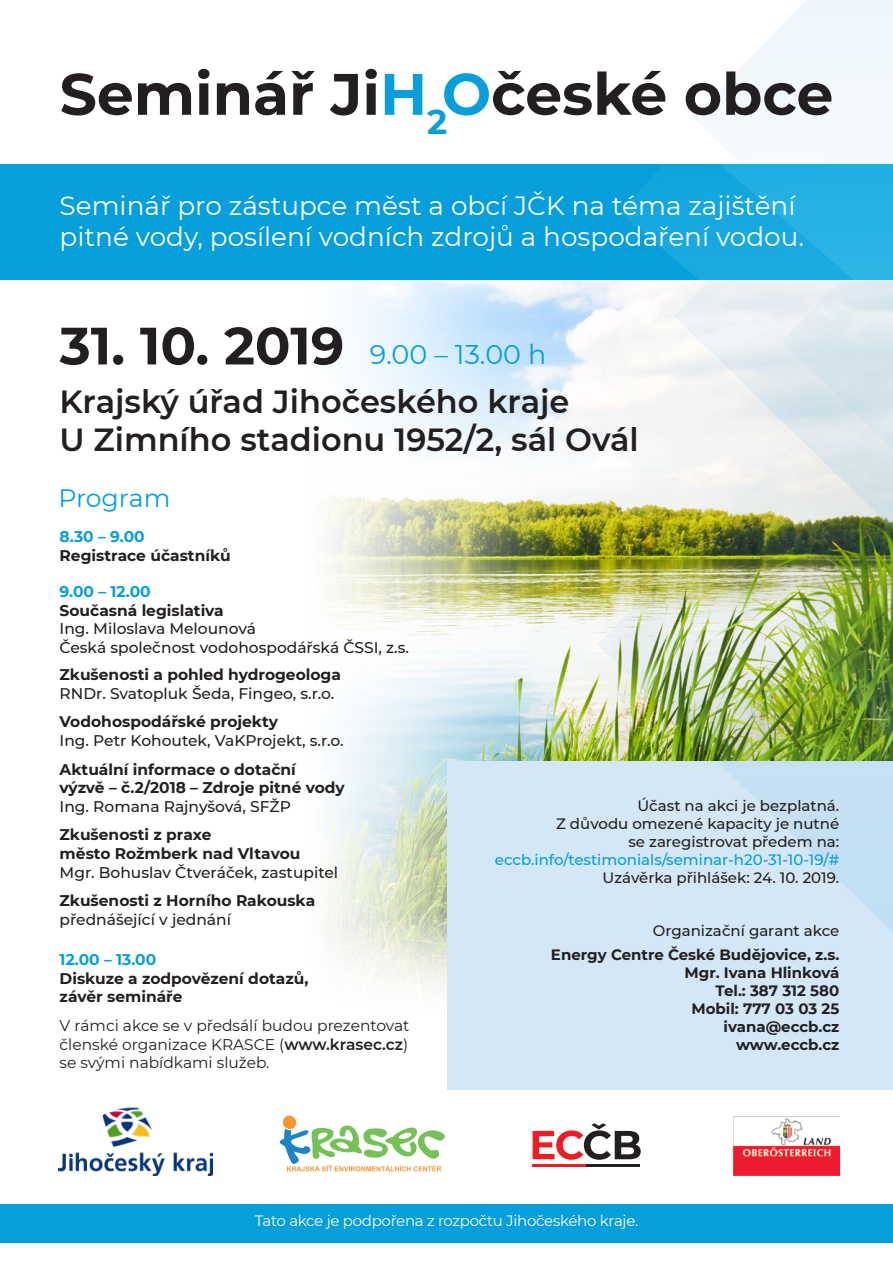
<style>
.page{position:relative;width:893px;height:1263px;background:#fff}
.page>*{position:absolute;margin:0;border:0;box-sizing:border-box;transform-origin:0 0}
.t1{font:700 58.5px "Montserrat";color:#231f20}
.t2{font:700 52.5px "Montserrat";color:#231f20}
.t3{font:600 31.95px/38.4px "Montserrat";color:#231f20}
.t4{font:27px "Montserrat";color:#069edb}
.t5{font:26.25px/31.5px "Montserrat";color:#fff}
.t6{font:25.2px "Montserrat";letter-spacing:-.005em;color:#069edb}
.t7{font:700 15.45px/18.6px "Montserrat";color:#231f20}
.t8{font:500 15.45px/18.6px "Montserrat";color:#231f20}
.t9{font:15.45px/18.6px "Montserrat";color:#231f20;text-align:justify}
.t10{font:700 15.45px "Montserrat";color:#069edb}
.t11{font:500 15px/18px "Montserrat";color:#231f20;text-align:right}
.t12{font:700 15px/24px "Montserrat";color:#231f20;text-align:right}
.t13{font:15px "Montserrat";letter-spacing:-.02em;color:#fff}
.s1{color:#069edb}
.s2{font-weight:700}
.s3{font-weight:500}
.s4{font-weight:600}
</style>
<div class="page">
<img style="left:328px;top:280px;width:269px;height:746px">
<div style="left:448px;top:761px;width:445px;height:328px;background:#d3e7f6"></div>
<svg style="left:674px;top:0;width:219px;height:165px;fill:#f3f9fd"></svg>
<img style="left:597px;top:280px;width:296px;height:540px">
<img style="left:778px;top:460px;width:115px;height:472px">
<div style="left:0;top:165px;width:893px;height:115px;background:#069edb"></div>
<svg style="left:621px;top:165px;width:272px;height:115px"></svg>
<div style="left:0;top:1204px;width:893px;height:38px;background:#069edb"></div>
<img style="left:733px;top:1117px;width:106px;height:58px">
<hr style="left:586px;top:1165px;width:53px;height:2px;background:#231f20">
<hr style="left:533px;top:1165px;width:53px;height:2px;background:#ee1d23">
<svg style="left:533px;top:1123px;width:108px;height:37px"></svg>
<svg style="left:280px;top:1115px;width:165px;height:56px"></svg>
<img style="left:59px;top:1108px;width:154px;height:67px">
<p class="t1" style="left:60px;top:52px;width:775px">Seminář Ji<span class="s1">H</span><sub>2</sub><span class="s1">O</span>české obce</p>
<p class="t5" style="left:60px;top:189px;width:746px">Seminář pro zástupce měst a obcí JČK na téma zajištění pitné vody, posílení vodních zdrojů a hospodaření vodou.</p>
<p class="t2" style="left:60px;top:308px;width:286px">31. 10. 2019</p>
<p class="t3" style="left:60px;top:381px;width:581px">Krajský úřad Jihočeského kraje<br>U Zimního stadionu 1952/2, sál Ovál</p>
<p class="t4" style="left:370px;top:336px;width:178px">9.00 – 13.00 h</p>
<p class="t6" style="left:59px;top:481px;width:113px">Program</p>
<p class="t7" style="left:60px;top:527px;width:173px"><span class="s1">8.30 – 9.00<br></span>Registrace účastníků</p>
<p class="t10" style="left:60px;top:580px;width:93px">9.00 – 12.00</p>
<p class="t8" style="left:60px;top:600px;width:351px"><span class="s2">Současná legislativa<br></span>Ing. Miloslava Melounová<br>Česká společnost vodohospodářská ČSSI, z.s.</p>
<p class="t8" style="left:60px;top:664px;width:283px"><span class="s2">Zkušenosti a pohled hydrogeologa<br></span>RNDr. Svatopluk Šeda, Fingeo, s.r.o.</p>
<p class="t8" style="left:60px;top:712px;width:286px"><span class="s2">Vodohospodářské projekty<br></span>Ing. Petr Kohoutek, VaKProjekt, s.r.o.</p>
<p class="t7" style="left:60px;top:759px;width:287px">Aktuální informace o dotační výzvě – č.2/2018 – Zdroje pitné vody<br><span class="s3">Ing. Romana Rajnyšová, SFŽP</span></p>
<p class="t7" style="left:60px;top:825px;width:280px">Zkušenosti z praxe<br>město Rožmberk nad Vltavou<br><span class="s3">Mgr. Bohuslav Čtveráček, zastupitel</span></p>
<p class="t7" style="left:60px;top:891px;width:257px">Zkušenosti z Horního Rakouska <span class="s3">přednášející v jednání</span></p>
<p class="t7" style="left:60px;top:950px;width:250px"><span class="s1">12.00 – 13.00<br></span>Diskuze a zodpovězení dotazů, závěr semináře</p>
<p class="t9" style="left:60px;top:1016px;width:351px">V rámci akce se v předsálí budou prezentovat členské organizace KRASCE (<span class="s4">www.krasec.cz</span>) se svými nabídkami služeb.</p>
<p class="t11" style="left:495px;top:796px;width:346px">Účast na akci je bezplatná.<br>Z důvodu omezené kapacity je nutné<br>se zaregistrovat předem na: <span class="s1">eccb.info/testimonials/seminar-h20-31-10-19/# </span>Uzávěrka přihlášek: 24. 10. 2019.</p>
<p class="t12" style="left:551px;top:917px;width:290px"><span class="s3">Organizační garant akce<br></span>Energy Centre České Budějovice, z.s.</p>
<p class="t12" style="left:685px;top:959px;width:156px">Mgr. Ivana Hlinková</p>
<p class="t12" style="left:716px;top:977px;width:125px">Tel.: 387 312 580</p>
<p class="t12" style="left:691px;top:995px;width:149px">Mobil: 777 03 03 25</p>
<p class="t12" style="left:724px;top:1013px;width:117px">ivana@eccb.cz</p>
<p class="t12" style="left:736px;top:1031px;width:105px">www.eccb.cz</p>
<p class="t13" style="left:255px;top:1211px;width:385px">Tato akce je podpořena z rozpočtu Jihočeského kraje.</p>
</div>
